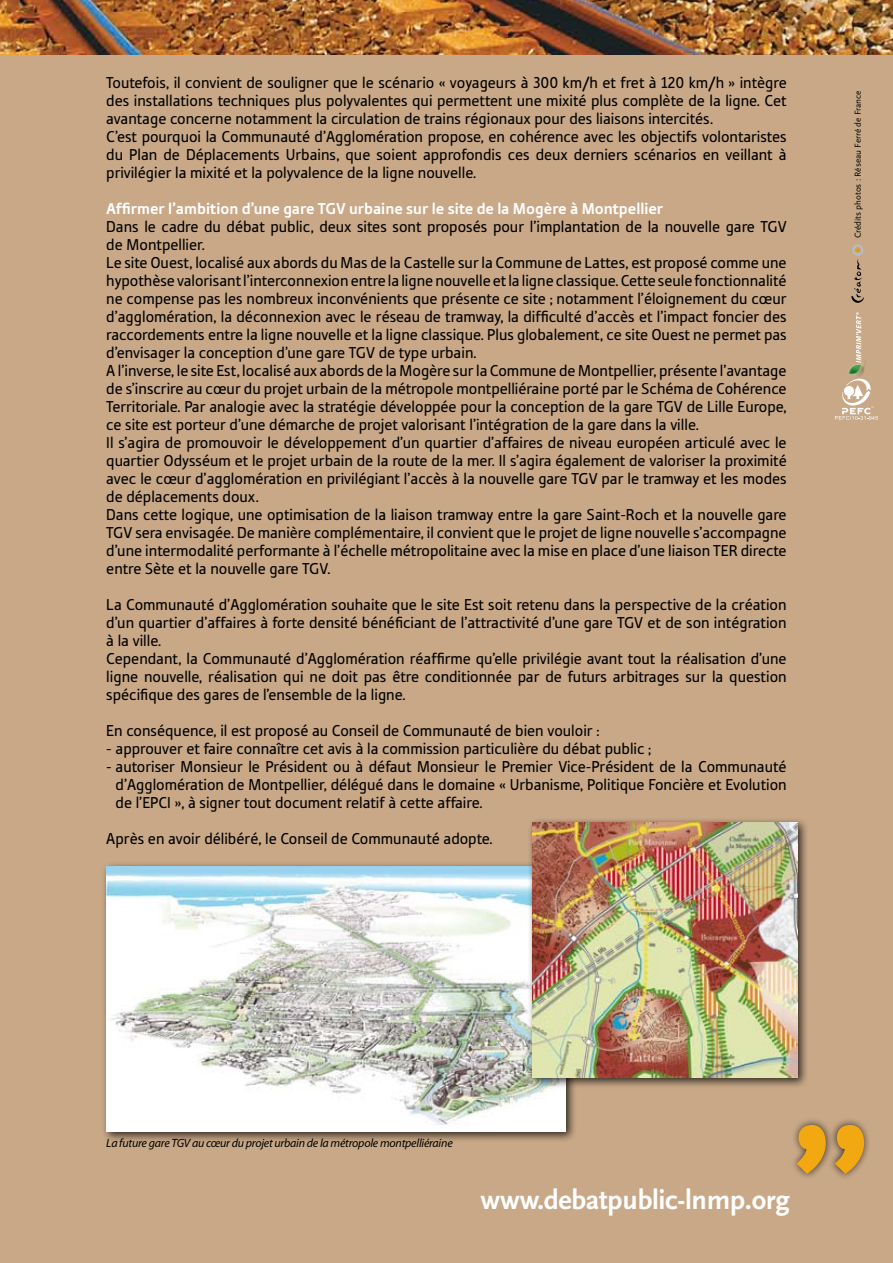
<style>
.page{position:relative;width:893px;height:1263px;background:#c8a887}
.page>*{position:absolute;margin:0;border:0;box-sizing:border-box;transform-origin:0 0}
.t1{font:700 190.5px "Tabula ITC Std";color:#f2a911}
.t2{font:700 28.35px "Scala Sans";letter-spacing:-.01em;color:#fff}
.t3{font:16.5px/18px "Tabula ITC Std";color:#000}
.t4{font:700 16.5px "Tabula ITC Std";color:#fff}
.t5{font:italic 12px "Myriad Pro";letter-spacing:-.02em;color:#000}
.t6{font:9px "Scala Sans";color:#000}
</style>
<div class="page">
<img style="left:0;top:0;width:893px;height:54px">
<svg style="left:851px;top:244px;width:13px;height:59px"></svg>
<svg style="left:856px;top:312px;width:5px;height:47px"></svg>
<img style="left:847px;top:359px;width:19px;height:16px">
<div style="left:788px;top:1117px;width:82px;height:63px;background:#000;opacity:.75"></div>
<svg style="left:835px;top:379px;width:43px;height:41px"></svg>
<div style="left:101px;top:861px;width:476px;height:282px;background:#000;opacity:.75"></div>
<div style="left:106px;top:867px;width:459px;height:265px;background:#fff"></div>
<img style="left:106px;top:867px;width:442px;height:258px">
<div style="left:528px;top:818px;width:281px;height:271px;background:#000;opacity:.75"></div>
<img style="left:533px;top:823px;width:265px;height:255px">
<p class="t3" style="left:106px;top:73px;width:682px">Toutefois, il convient de souligner que le scénario « voyageurs à 300 km/h et fret à 120 km/h » intègre des installations techniques plus polyvalentes qui permettent une mixité plus complète de la ligne. Cet avantage concerne notamment la circulation de trains régionaux pour des liaisons intercités.<br>C’est pourquoi la Communauté d’Agglomération propose, en cohérence avec les objectifs volontaristes du Plan de Déplacements Urbains, que soient approfondis ces deux derniers scénarios en veillant à privilégier la mixité et la polyvalence de la ligne nouvelle.</p>
<p class="t4" style="left:106px;top:199px;width:558px">Affirmer l’ambition d’une gare TGV urbaine sur le site de la Mogère à Montpellier</p>
<p class="t3" style="left:106px;top:217px;width:682px">Dans le cadre du débat public, deux sites sont proposés pour l’implantation de la nouvelle gare TGV de Montpellier.<br>Le site Ouest, localisé aux abords du Mas de la Castelle sur la Commune de Lattes, est proposé comme une hypothèse valorisant l’interconnexion entre la ligne nouvelle et la ligne classique. Cette seule fonctionnalité ne compense pas les nombreux inconvénients que présente ce site ; notamment l’éloignement du cœur d’agglomération, la déconnexion avec le réseau de tramway, la difficulté d’accès et l’impact foncier des raccordements entre la ligne nouvelle et la ligne classique. Plus globalement, ce site Ouest ne permet pas d’envisager la conception d’une gare TGV de type urbain.<br>A l’inverse, le site Est, localisé aux abords de la Mogère sur la Commune de Montpellier, présente l’avantage de s’inscrire au cœur du projet urbain de la métropole montpelliéraine porté par le Schéma de Cohérence Territoriale. Par analogie avec la stratégie développée pour la conception de la gare TGV de Lille Europe, ce site est porteur d’une démarche de projet valorisant l’intégration de la gare dans la ville.<br>Il s’agira de promouvoir le développement d’un quartier d’affaires de niveau européen articulé avec le quartier Odysséum et le projet urbain de la route de la mer. Il s’agira également de valoriser la proximité avec le cœur d’agglomération en privilégiant l’accès à la nouvelle gare TGV par le tramway et les modes de déplacements doux.<br>Dans cette logique, une optimisation de la liaison tramway entre la gare Saint-Roch et la nouvelle gare TGV sera envisagée. De manière complémentaire, il convient que le projet de ligne nouvelle s’accompagne d’une intermodalité performante à l’échelle métropolitaine avec la mise en place d’une liaison TER directe entre Sète et la nouvelle gare TGV.</p>
<p class="t3" style="left:106px;top:595px;width:682px">La Communauté d’Agglomération souhaite que le site Est soit retenu dans la perspective de la création d’un quartier d’affaires à forte densité bénéficiant de l’attractivité d’une gare TGV et de son intégration à la ville.<br>Cependant, la Communauté d’Agglomération réaffirme qu’elle privilégie avant tout la réalisation d’une ligne nouvelle, réalisation qui ne doit pas être conditionnée par de futurs arbitrages sur la question spécifique des gares de l’ensemble de la ligne.</p>
<p class="t3" style="left:106px;top:721px;width:495px">En conséquence, il est proposé au Conseil de Communauté de bien vouloir :</p>
<p class="t3" style="left:106px;top:739px;width:546px">- approuver et faire connaître cet avis à la commission particulière du débat public ;</p>
<p class="t3" style="left:116px;top:757px;width:673px;text-align:justify;text-indent:-9px">- autoriser Monsieur le Président ou à défaut Monsieur le Premier Vice-Président de la Communauté d’Agglomération de Montpellier, délégué dans le domaine « Urbanisme, Politique Foncière et Evolution de l’EPCI », à signer tout document relatif à cette affaire.</p>
<p class="t3" style="left:106px;top:829px;width:388px">Après en avoir délibéré, le Conseil de Communauté adopte.</p>
<p class="t6" style="left:853px;top:238px;width:149px;rotate:-90deg">Crédits photos : Réseau Ferré de France</p>
<p class="t5" style="left:106px;top:1135px;width:348px">La future gare TGV au cœur du projet urbain de la métropole montpelliéraine</p>
<h1 class="t1" style="left:870px;top:1210px;width:80px;rotate:-180deg">‘‘</h1>
<h2 class="t2" style="left:481px;top:1185px;width:311px">www.debatpublic-lnmp.org</h2>
</div>
